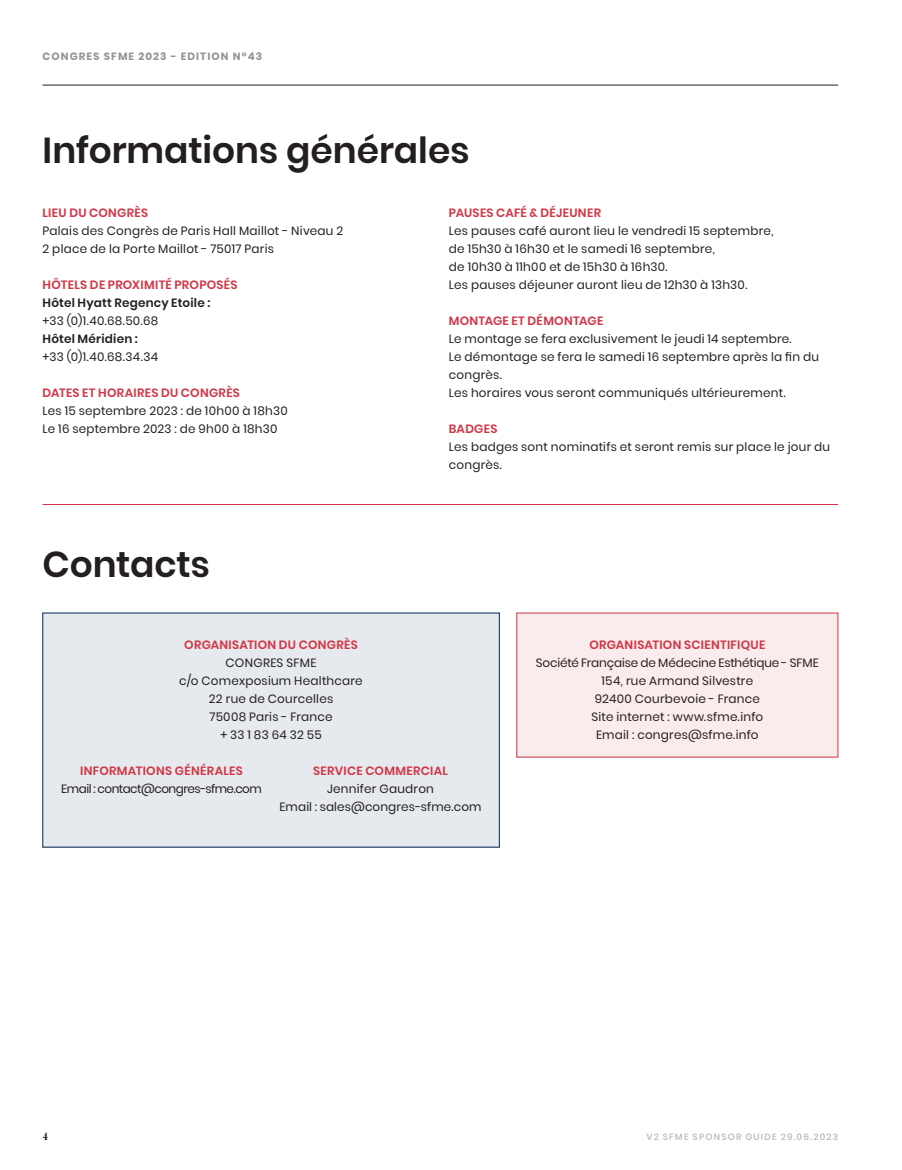
<style>
.page{position:relative;width:902px;height:1170px;background:#fff}
.page>*{position:absolute;margin:0;border:0;box-sizing:border-box;transform-origin:0 0}
.t1{font:600 36px "Poppins";letter-spacing:-.005em;color:#231f20}
.t2{font:12px/18px "Poppins";letter-spacing:.02em;color:#231f20}
.t3{font:600 12px "Poppins";letter-spacing:.025em;color:#d13646}
.t4{font:600 12px "Poppins";letter-spacing:.02em;color:#231f20}
.t5{font:12px "Poppins";letter-spacing:-.04em;color:#231f20}
.t6{font:700 10.5px "Poppins";letter-spacing:.1em;color:#939598}
.t7{font:700 10.5px "Butler";color:#231f20}
.t8{font:500 9px "Poppins";letter-spacing:.135em;color:#b6b7bb}
</style>
<div class="page">
<hr style="left:43px;top:504px;width:795px;height:1px;background:#d13646">
<div style="left:516px;top:613px;width:321px;height:144px;background:#faebec"></div>
<div style="left:43px;top:613px;width:456px;height:234px;background:#e6e9ed"></div>
<hr style="left:43px;top:85px;width:795px;height:1px;background:#231f20">
<p class="t6" style="left:43px;top:49px;width:221px">CONGRES SFME 2023 - EDITION N°43</p>
<h1 class="t1" style="left:43px;top:125px;width:428px">Informations générales</h1>
<p class="t3" style="left:43px;top:204px;width:107px">LIEU DU CONGRÈS</p>
<p class="t2" style="left:43px;top:221px;width:302px">Palais des Congrès de Paris Hall Maillot - Niveau 2<br>2 place de la Porte Maillot - 75017 Paris</p>
<p class="t3" style="left:43px;top:276px;width:196px">HÔTELS DE PROXIMITÉ PROPOSÉS</p>
<p class="t4" style="left:43px;top:294px;width:169px">Hôtel Hyatt Regency Etoile :</p>
<p class="t2" style="left:43px;top:311px;width:117px">+33 (0)1.40.68.50.68</p>
<p class="t4" style="left:43px;top:330px;width:97px">Hôtel Méridien :</p>
<p class="t2" style="left:43px;top:347px;width:117px">+33 (0)1.40.68.34.34</p>
<p class="t3" style="left:43px;top:384px;width:199px">DATES ET HORAIRES DU CONGRÈS</p>
<p class="t2" style="left:43px;top:401px;width:247px">Les 15 septembre 2023 : de 10h00 à 18h30<br>Le 16 septembre 2023 : de 9h00 à 18h30</p>
<p class="t3" style="left:449px;top:204px;width:154px">PAUSES CAFÉ &amp; DÉJEUNER</p>
<p class="t2" style="left:449px;top:221px;width:326px">Les pauses café auront lieu le vendredi 15 septembre, de 15h30 à 16h30 et le samedi 16 septembre,<br>de 10h30 à 11h00 et de 15h30 à 16h30.<br>Les pauses déjeuner auront lieu de 12h30 à 13h30.</p>
<p class="t3" style="left:449px;top:312px;width:156px">MONTAGE ET DÉMONTAGE</p>
<p class="t2" style="left:449px;top:329px;width:372px">Le montage se fera exclusivement le jeudi 14 septembre.<br>Le démontage se fera le samedi 16 septembre après la fin du congrès.<br>Les horaires vous seront communiqués ultérieurement.</p>
<p class="t3" style="left:449px;top:420px;width:50px">BADGES</p>
<p class="t2" style="left:449px;top:437px;width:383px">Les badges sont nominatifs et seront remis sur place le jour du congrès.</p>
<h1 class="t1" style="left:43px;top:539px;width:169px">Contacts</h1>
<p class="t3" style="left:184px;top:636px;width:175px">ORGANISATION DU CONGRÈS</p>
<p class="t2" style="left:179px;top:653px;width:185px;text-align:center">CONGRES SFME<br>c/o Comexposium Healthcare<br>22 rue de Courcelles<br>75008 Paris - France<br>+ 33 1 83 64 32 55</p>
<p class="t3" style="left:80px;top:762px;width:164px">INFORMATIONS GÉNÉRALES</p>
<p class="t5" style="left:61px;top:780px;width:202px">Email : contact@congres-sfme.com</p>
<p class="t3" style="left:313px;top:762px;width:136px">SERVICE COMMERCIAL</p>
<p class="t2" style="left:279px;top:779px;width:203px;text-align:center">Jennifer Gaudron<br>Email : sales@congres-sfme.com</p>
<p class="t3" style="left:589px;top:636px;width:177px">ORGANISATION SCIENTIFIQUE</p>
<p class="t2" style="left:536px;top:653px;width:284px;text-align:center">Société Française de Médecine Esthétique - SFME<br>154, rue Armand Silvestre<br>92400 Courbevoie - France<br>Site internet : www.sfme.info<br>Email : congres@sfme.info</p>
<p class="t7" style="left:43px;top:1129px;width:7px">4</p>
<p class="t8" style="left:646px;top:1130px;width:193px">V2 SFME SPONSOR GUIDE 29.06.2023</p>
</div>
